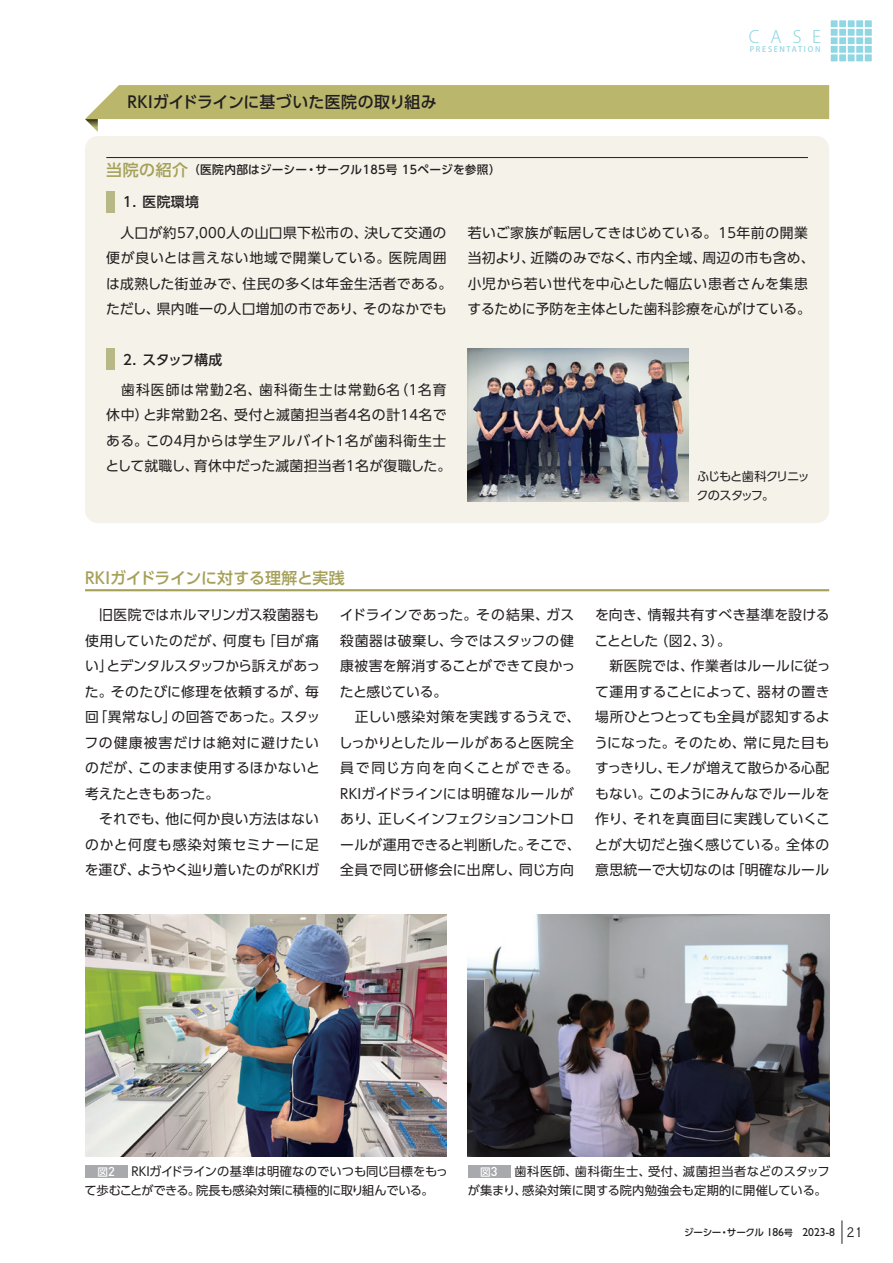
<style>
.page{position:relative;width:893px;height:1263px;background:#fff}
.page>*{position:absolute;margin:0;border:0;box-sizing:border-box;transform-origin:0 0}
.t1{font:300 16.95px "Koz Go Pro";color:#91d6e3}
.t2{font:500 15.9px "UD Shin Go Pr 6 N";color:#231f20}
.t3{font:500 15.9px "UD Shin Go Pr 6 N";letter-spacing:-.02em;color:#a5a058}
.t4{font:13.8px/25.5px "UD Shin Go Pr 6 N";letter-spacing:.025em;color:#231f20}
.t5{font:500 13.8px "UD Shin Go Pr 6 N";letter-spacing:.015em;color:#231f20}
.t6{font:12.15px/19.2px "UD Shin Go Pr 6 N";letter-spacing:-.01em;color:#231f20}
.t7{font:12.15px/19.2px "UD Shin Go Pr 6 N";letter-spacing:.02em;color:#231f20;text-align:right}
.t8{font:12.15px/19.2px "UD Shin Go Pr 6 N";letter-spacing:-.08em;color:#231f20}
.t9{font:500 11.7px "UD Shin Go Pr 6 N";letter-spacing:.015em;color:#231f20}
.t10{font:500 10.65px "UD Shin Go Pr 6 N";color:#fff}
.t11{font:500 9.6px "UD Shin Go Pro";letter-spacing:-.045em;color:#231f20}
.t12{font:500 7.65px "Koz Go Pro";letter-spacing:.22em;color:#91d6e3}
.s1{font-family:"UD Shin Go C Oniz Pr 6 N"}
.s2{font-size:15.9px;color:#a5a058}
.s3{font-family:"DINOT";font-size:12.75px}
.s4{font-family:"Gill Sans Std";font-weight:400;font-size:11.7px}
.s5{font-size:8.7px}
.s6{font-family:"Copperplate Gothic Std 29 AB";font-weight:400;font-size:13.35px}
</style>
<div class="page">
<hr style="left:0;top:0;width:1px;height:319px;background:#91d6e3">
<div style="left:85px;top:1165px;width:43px;height:13px;background:#a8a9ad"></div>
<div style="left:468px;top:1165px;width:42px;height:13px;background:#a8a9ad"></div>
<img style="left:85px;top:914px;width:361px;height:243px">
<img style="left:468px;top:914px;width:361px;height:243px">
<hr style="left:85px;top:589px;width:744px;height:2px;background:#a5a058">
<div style="left:85px;top:136px;width:744px;height:387px;background:#f4f2e9;border-radius:13px"></div>
<hr style="left:106px;top:157px;width:702px;height:1px;background:#231f20">
<div style="left:106px;top:191px;width:9px;height:22px;background:#b7b885"></div>
<div style="left:106px;top:349px;width:9px;height:21px;background:#b7b885"></div>
<svg style="left:85px;top:85px;width:744px;height:47px"></svg>
<img style="left:468px;top:349px;width:221px;height:153px">
<div style="left:830px;top:20px;width:8px;height:8px;background:#91d6e3"></div>
<div style="left:829px;top:19px;width:10px;height:10px;border:2px solid #fff"></div>
<div style="left:838px;top:20px;width:9px;height:8px;background:#91d6e3"></div>
<div style="left:838px;top:19px;width:10px;height:10px;border:2px solid #fff"></div>
<div style="left:847px;top:20px;width:8px;height:8px;background:#91d6e3"></div>
<div style="left:846px;top:19px;width:10px;height:10px;border:2px solid #fff"></div>
<div style="left:855px;top:20px;width:9px;height:8px;background:#91d6e3"></div>
<div style="left:855px;top:19px;width:10px;height:10px;border:2px solid #fff"></div>
<div style="left:864px;top:20px;width:8px;height:8px;background:#91d6e3"></div>
<div style="left:863px;top:19px;width:10px;height:10px;border:2px solid #fff"></div>
<div style="left:830px;top:28px;width:8px;height:9px;background:#91d6e3"></div>
<div style="left:829px;top:27px;width:10px;height:10px;border:2px solid #fff"></div>
<div style="left:838px;top:28px;width:9px;height:9px;background:#91d6e3"></div>
<div style="left:838px;top:27px;width:10px;height:10px;border:2px solid #fff"></div>
<div style="left:847px;top:28px;width:8px;height:9px;background:#91d6e3"></div>
<div style="left:846px;top:27px;width:10px;height:10px;border:2px solid #fff"></div>
<div style="left:855px;top:28px;width:9px;height:9px;background:#91d6e3"></div>
<div style="left:855px;top:27px;width:10px;height:10px;border:2px solid #fff"></div>
<div style="left:864px;top:28px;width:8px;height:9px;background:#91d6e3"></div>
<div style="left:863px;top:27px;width:10px;height:10px;border:2px solid #fff"></div>
<div style="left:830px;top:37px;width:8px;height:8px;background:#91d6e3"></div>
<div style="left:829px;top:36px;width:10px;height:10px;border:2px solid #fff"></div>
<div style="left:838px;top:37px;width:9px;height:8px;background:#91d6e3"></div>
<div style="left:838px;top:36px;width:10px;height:10px;border:2px solid #fff"></div>
<div style="left:847px;top:37px;width:8px;height:8px;background:#91d6e3"></div>
<div style="left:846px;top:36px;width:10px;height:10px;border:2px solid #fff"></div>
<div style="left:855px;top:37px;width:9px;height:8px;background:#91d6e3"></div>
<div style="left:855px;top:36px;width:10px;height:10px;border:2px solid #fff"></div>
<div style="left:864px;top:37px;width:8px;height:8px;background:#91d6e3"></div>
<div style="left:863px;top:36px;width:10px;height:10px;border:2px solid #fff"></div>
<div style="left:830px;top:45px;width:8px;height:9px;background:#91d6e3"></div>
<div style="left:829px;top:44px;width:10px;height:10px;border:2px solid #fff"></div>
<div style="left:838px;top:45px;width:9px;height:9px;background:#91d6e3"></div>
<div style="left:838px;top:44px;width:10px;height:10px;border:2px solid #fff"></div>
<div style="left:847px;top:45px;width:8px;height:9px;background:#91d6e3"></div>
<div style="left:846px;top:44px;width:10px;height:10px;border:2px solid #fff"></div>
<div style="left:855px;top:45px;width:9px;height:9px;background:#91d6e3"></div>
<div style="left:855px;top:44px;width:10px;height:10px;border:2px solid #fff"></div>
<div style="left:864px;top:45px;width:8px;height:9px;background:#91d6e3"></div>
<div style="left:863px;top:44px;width:10px;height:10px;border:2px solid #fff"></div>
<div style="left:830px;top:54px;width:8px;height:8px;background:#91d6e3"></div>
<div style="left:829px;top:53px;width:10px;height:10px;border:2px solid #fff"></div>
<div style="left:838px;top:54px;width:9px;height:8px;background:#91d6e3"></div>
<div style="left:838px;top:53px;width:10px;height:10px;border:2px solid #fff"></div>
<div style="left:847px;top:54px;width:8px;height:8px;background:#91d6e3"></div>
<div style="left:846px;top:53px;width:10px;height:10px;border:2px solid #fff"></div>
<div style="left:855px;top:54px;width:9px;height:8px;background:#91d6e3"></div>
<div style="left:855px;top:53px;width:10px;height:10px;border:2px solid #fff"></div>
<div style="left:864px;top:54px;width:8px;height:8px;background:#91d6e3"></div>
<div style="left:863px;top:53px;width:10px;height:10px;border:2px solid #fff"></div>
<svg style="left:842px;top:1220px;width:1px;height:24px"></svg>
<p class="t2" style="left:128px;top:89px;width:311px"><span class="s1">RKI</span>ガイドラインに基づいた医院の取り組み</p>
<p class="t9" style="left:106px;top:160px;width:396px"><span class="s2">当院の紹介</span>（医院内部はジーシー・サークル<span class="s1">185</span>号 <span class="s1">15</span>ページを参照）</p>
<p class="t5" style="left:123px;top:191px;width:77px"><span class="s1">1</span>．医院環境</p>
<p class="t1" style="left:749px;top:26px;width:74px">CASE</p>
<p class="t12" style="left:750px;top:45px;width:72px">PRESENTATION</p>
<p class="t4" style="left:106px;top:219px;width:348px">　人口が約<span class="s1">57,000</span>人の山口県下松市の、決して交通の便が良いとは言えない地域で開業している。医院周囲は成熟した街並みで、住民の多くは年金生活者である。ただし、県内唯一の人口増加の市であり、そのなかでも</p>
<p class="t4" style="left:468px;top:219px;width:348px">若いご家族が転居してきはじめている。<span class="s1">15</span>年前の開業当初より、近隣のみでなく、市内全域、周辺の市も含め、小児から若い世代を中心とした幅広い患者さんを集患するために予防を主体とした歯科診療を心がけている。</p>
<p class="t5" style="left:123px;top:348px;width:101px"><span class="s1">2</span>．スタッフ構成</p>
<p class="t4" style="left:105px;top:376px;width:347px">　歯科医師は常勤<span class="s1">2</span>名、歯科衛生士は常勤<span class="s1">6</span>名（<span class="s1">1</span>名育休中）と非常勤<span class="s1">2</span>名、受付と滅菌担当者<span class="s1">4</span>名の計<span class="s1">14</span>名である。この<span class="s1">4</span>月からは学生アルバイト<span class="s1">1</span>名が歯科衛生士として就職し、育休中だった滅菌担当者<span class="s1">1</span>名が復職した。</p>
<p class="t3" style="left:85px;top:565px;width:261px"><span class="s1">RKI</span>ガイドラインに対する理解と実践</p>
<p class="t8" style="left:696px;top:467px;width:115px">ふじもと歯科クリニックのスタッフ。</p>
<p class="t4" style="left:84px;top:602px;width:237px">　旧医院ではホルマリンガス殺菌器も使用していたのだが、何度も「目が痛い」とデンタルスタッフから訴えがあった。そのたびに修理を依頼するが、毎回「異常なし」の回答であった。スタッフの健康被害だけは絶対に避けたいのだが、このまま使用するほかないと考えたときもあった。<br>　それでも、他に何か良い方法はないのかと何度も感染対策セミナーに足を運び、ようやく辿り着いたのが<span class="s1">RKI</span>ガ</p>
<p class="t4" style="left:339px;top:602px;width:243px">イドラインであった。その結果、ガス殺菌器は破棄し、今ではスタッフの健康被害を解消することができて良かったと感じている。<br>　正しい感染対策を実践するうえで、しっかりとしたルールがあると医院全員で同じ方向を向くことができる。<br><span class="s1">RKI</span>ガイドラインには明確なルールがあり、正しくインフェクションコントロールが運用できると判断した。そこで、全員で同じ研修会に出席し、同じ方向</p>
<p class="t4" style="left:594px;top:602px;width:238px">を向き、情報共有すべき基準を設けることとした（図<span class="s1">2</span>、<span class="s1">3</span>）。<br>　新医院では、作業者はルールに従って運用することによって、器材の置き場所ひとつとっても全員が認知するようになった。そのため、常に見た目もすっきりし、モノが増えて散らかる心配もない。このようにみんなでルールを作り、それを真面目に実践していくことが大切だと強く感じている。全体の意思統一で大切なのは「明確なルール</p>
<p class="t6" style="left:85px;top:1161px;width:365px;text-indent:47px"><span class="s1">RKI</span>ガイドラインの基準は明確なのでいつも同じ目標をもって歩むことができる。院長も感染対策に積極的に取り組んでいる。</p>
<p class="t7" style="left:468px;top:1161px;width:363px">歯科医師、歯科衛生士、受付、滅菌担当者などのスタッフ<br>が集まり、感染対策に関する院内勉強会も定期的に開催している。</p>
<p class="t10" style="left:98px;top:1163px;width:19px">図<span class="s3">2</span></p>
<p class="t10" style="left:480px;top:1163px;width:19px">図<span class="s3">3</span></p>
<p class="t11" style="left:684px;top:1225px;width:180px">ジーシー・サークル <span class="s4">186</span><span class="s5">号</span> <span class="s4">2023-8</span> <span class="s6">21</span></p>
</div>
